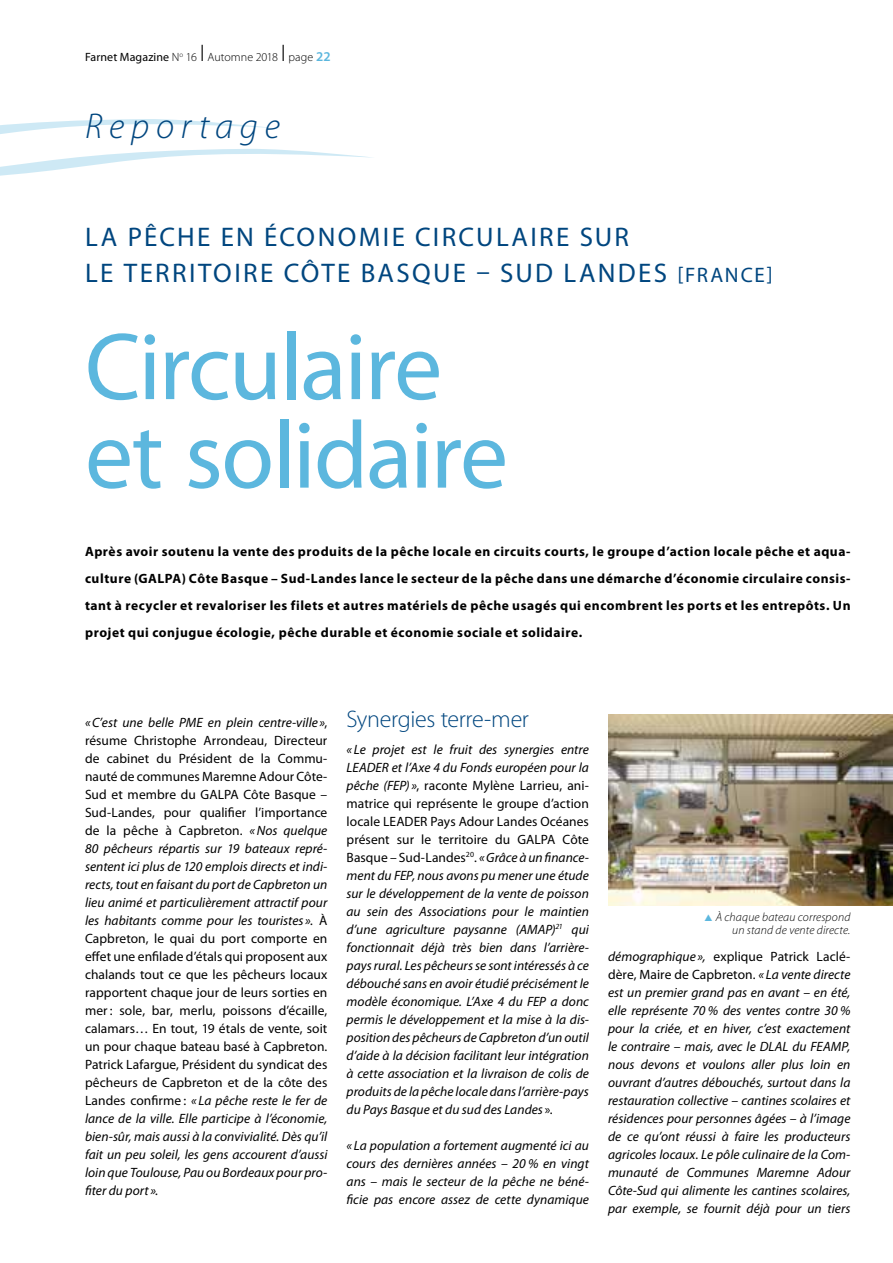
<style>
.page{position:relative;width:893px;height:1263px;background:#fff}
.page>*{position:absolute;margin:0;border:0;box-sizing:border-box;transform-origin:0 0}
.t1{font:96px/88.5px "Myriad Pro";letter-spacing:-.02em;color:#5cb7de}
.t2{font:italic 300 36px "Myriad Pro";letter-spacing:.185em;color:#00467f}
.t3{font:27px/36px "Myriad Pro";letter-spacing:.085em;color:#00467f}
.t4{font:300 24px "Myriad Pro";letter-spacing:-.015em;color:#00467f}
.t5{font:italic 13.5px/18px "Myriad Pro";letter-spacing:.005em;color:#000;text-align:justify}
.t6{font:13.5px/18px "Myriad Pro";letter-spacing:.005em;color:#000;text-align:justify}
.t7{font:700 13.5px/27px "Myriad Pro";letter-spacing:.04em;color:#000;text-align:justify}
.t8{font:italic 300 12px/13.5px "Myriad Pro";letter-spacing:.015em;color:#000;text-align:right}
.t9{font:300 12px "Myriad Pro";letter-spacing:.005em;color:#000}
.s1{font-weight:400}
.s2{font-size:24px}
.s3{font-weight:600;font-size:13.5px;color:#5cb7de}
.s4{font-size:21px}
.s5{font-style:italic}
.s6{font-style:normal}
.s7{color:#5cb7de}
</style>
<div class="page">
<svg style="left:0;top:119px;width:372px;height:57px"></svg>
<img style="left:608px;top:714px;width:285px;height:192px">
<p class="t9" style="left:85px;top:50px;width:247px"><span class="s1">Farnet Magazine</span> N<sup>o</sup> 16 <span class="s2">I</span> Automne 2018 <span class="s2">I</span> page <span class="s3">22</span></p>
<h2 class="t2" style="left:85px;top:107px;width:196px">Reportage</h2>
<h3 class="t3" style="left:85px;top:219px;width:689px">LA PÊCHE EN ÉCONOMIE CIRCULAIRE SUR<br>LE TERRITOIRE CÔTE BASQUE – SUD LANDES <span class="s4">[FRANCE]</span></h3>
<h1 class="t1" style="left:85px;top:321px;width:425px">Circulaire et solidaire</h1>
<p class="t7" style="left:85px;top:537px;width:767px">Après avoir soutenu la vente des produits de la pêche locale en circuits courts, le groupe d’action locale pêche et aqua&shy;culture (GALPA) Côte Basque – Sud-Landes lance le secteur de la pêche dans une démarche d’économie circulaire consis&shy;tant à recycler et revaloriser les filets et autres matériels de pêche usagés qui encombrent les ports et les entrepôts. Un projet qui conjugue écologie, pêche durable et économie sociale et solidaire.</p>
<p class="t6" style="left:85px;top:713px;width:244px"><span class="s5">«C’est une belle PME en plein centre-ville »</span>, résume Christophe Arrondeau, Directeur de cabinet du Président de la Commu&shy;nauté de communes Maremne Adour Côte-Sud et membre du GALPA Côte Basque – Sud-Landes, pour qualifier l’importance de la pêche à Capbreton. <span class="s5">«Nos quelque 80 pêcheurs répartis sur 19 bateaux repré&shy;sentent ici plus de 120 emplois directs et indi&shy;rects, tout en faisant du port de Capbreton un lieu animé et particulièrement attractif pour les habitants comme pour les touristes ».</span> À Capbreton, le quai du port comporte en effet une enfilade d’étals qui proposent aux chalands tout ce que les pêcheurs locaux rapportent chaque jour de leurs sorties en mer : sole, bar, merlu, poissons d’écaille, calamars… En tout, 19 étals de vente, soit un pour chaque bateau basé à Capbreton.<br>Patrick Lafargue, Président du syndicat des pêcheurs de Capbreton et de la côte des Landes confirme : <span class="s5">« La pêche reste le fer de lance de la ville. Elle participe à l’économie, bien-sûr, mais aussi à la convivialité. Dès qu’il fait un peu soleil, les gens accourent d’aussi loin que Toulouse, Pau ou Bordeaux pour pro&shy;fiter du port ».</span></p>
<h3 class="t4" style="left:347px;top:705px;width:184px">Synergies terre-mer</h3>
<p class="t5" style="left:347px;top:740px;width:244px">« Le projet est le fruit des synergies entre LEADER et l’Axe 4 du Fonds européen pour la pêche (FEP) »<span class="s6">, raconte Mylène Larrieu, ani&shy;matrice qui représente le groupe d’action locale LEADER Pays Adour Landes Océanes présent sur le territoire du GALPA Côte Basque – Sud-Landes</span><sup>20</sup><span class="s6">.</span> «Grâce à un finance&shy;ment du FEP, nous avons pu mener une étude sur le développement de la vente de poisson au sein des Associations pour le maintien d’une agriculture paysanne (AMAP)<sup>21</sup> qui fonctionnait déjà très bien dans l’arrière&shy;pays rural. Les pêcheurs se sont intéressés à ce débouché sans en avoir étudié précisément le modèle économique. L’Axe 4 du FEP a donc permis le développement et la mise à la dis&shy;position des pêcheurs de Capbreton d’un outil d’aide à la décision facilitant leur intégration à cette association et la livraison de colis de produits de la pêche locale dans l’arrière-pays du Pays Basque et du sud des Landes <span class="s6">».</span></p>
<p class="t5" style="left:347px;top:1136px;width:244px">« La population a fortement augmenté ici au cours des dernières années – 20 % en vingt ans – mais le secteur de la pêche ne béné&shy;ficie pas encore assez de cette dynamique</p>
<p class="t8" style="left:703px;top:910px;width:149px"><span class="s7">▲</span> À chaque bateau correspond un stand de vente directe.</p>
<p class="t5" style="left:608px;top:947px;width:244px">démographique », <span class="s6">explique Patrick Laclé&shy;dère, Maire de Capbreton.</span> « La vente directe est un premier grand pas en avant – en été, elle représente 70 % des ventes contre 30 % pour la criée, et en hiver, c’est exactement le contraire – mais, avec le DLAL du FEAMP, nous devons et voulons aller plus loin en ouvrant d’autres débouchés, surtout dans la restauration collective – cantines scolaires et résidences pour personnes âgées – à l’image de ce qu’ont réussi à faire les producteurs agricoles locaux. Le pôle culinaire de la Com&shy;munauté de Communes Maremne Adour Côte-Sud qui alimente les cantines scolaires, par exemple, se fournit déjà pour un tiers</p>
</div>
